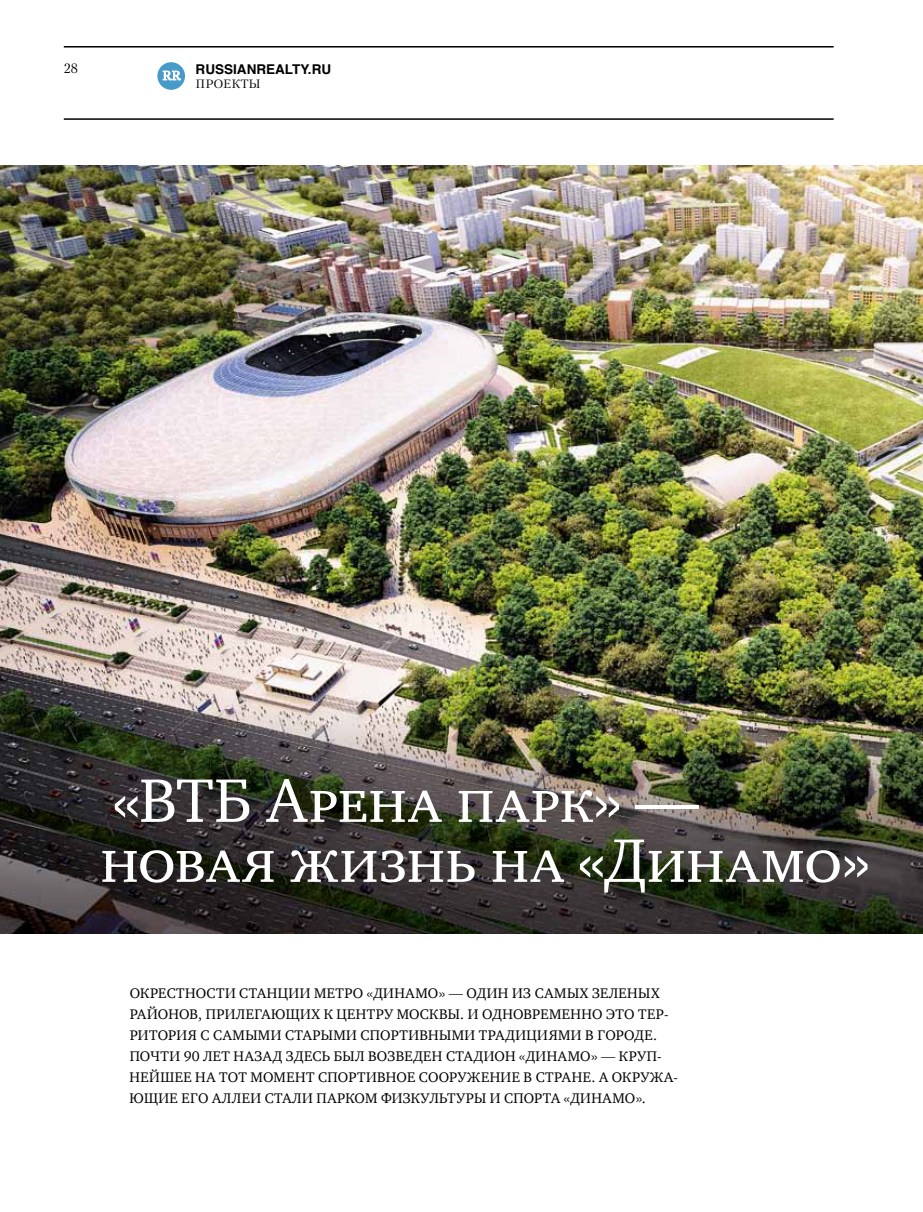
<style>
.page{position:relative;width:923px;height:1212px;background:#fff}
.page>*{position:absolute;margin:0;border:0;box-sizing:border-box;transform-origin:0 0}
.t1{font:63px/60px "Charter SCC";letter-spacing:-.005em;color:#fff}
.t2{font:14.25px/21px "Charter C";letter-spacing:.03em;color:#000}
.t3{font:700 13.5px "Helvetica TF";color:#000}
.t4{font:13.5px "Petersburg TF";color:#000}
.t5{font:12.6px "Petersburg TF";color:#fff}
.t6{font:12px "Petersburg TF";color:#000}
</style>
<div class="page">
<hr style="left:64px;top:118px;width:769px;height:2px;background:#000">
<hr style="left:64px;top:46px;width:769px;height:2px;background:#000">
<div style="left:157px;top:62px;width:28px;height:28px;background:#479bc8;border-radius:50%"></div>
<svg style="left:163px;top:71px;width:18px;height:9px"></svg>
<img style="left:0;top:166px;width:923px;height:768px">
<p class="t4" style="left:64px;top:60px;width:16px">28</p>
<p class="t3" style="left:196px;top:58px;width:137px">RUSSIANREALTY.RU</p>
<p class="t6" style="left:196px;top:77px;width:66px">Проекты</p>
<p class="t5" style="left:162px;top:68px;width:20px">RR</p>
<h1 class="t1" style="left:100px;top:771px;width:771px">«ВТБ Арена парк» — новая жизнь на «Динамо»</h1>
<p class="t2" style="left:130px;top:983px;width:550px">Окрестности станции метро «Динамо» — один из самых зеленых районов, прилегающих к центру Москвы. И одновременно это тер&shy;ритория с самыми старыми спортивными традициями в городе.<br>Почти 90 лет назад здесь был возведен стадион «Динамо» — круп&shy;нейшее на тот момент спортивное сооружение в стране. А окружа&shy;ющие его аллеи стали Парком физкультуры и спорта «Динамо».</p>
</div>
